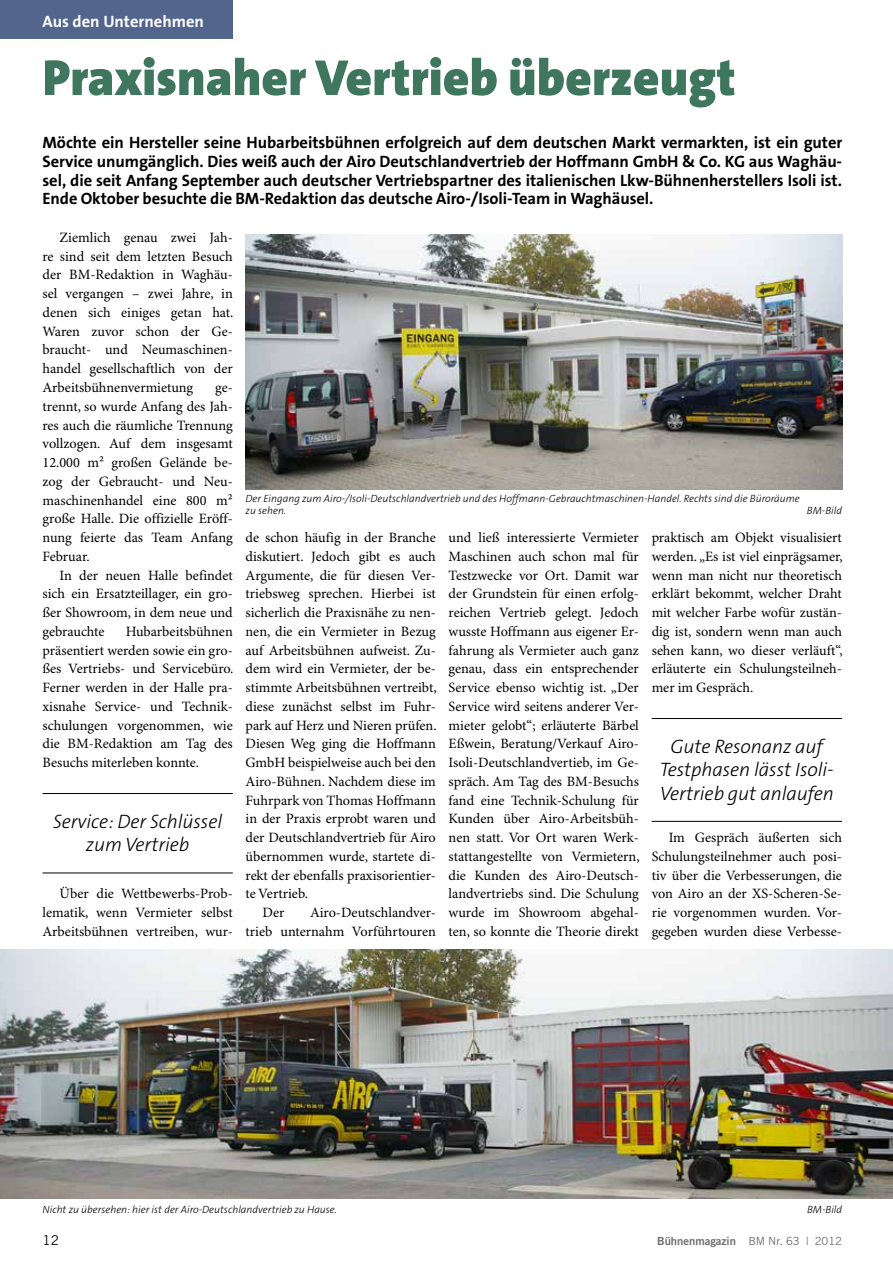
<style>
.page{position:relative;width:893px;height:1263px;background:#fff}
.page>*{position:absolute;margin:0;border:0;box-sizing:border-box;transform-origin:0 0}
.t1{font:900 51px "The Sans B9";color:#3f765e}
.t2{font:italic 300 19.5px/23.4px "The Sans B3";letter-spacing:-.005em;color:#000;text-align:center}
.t3{font:700 16.5px/18.8px "The Sans B7";letter-spacing:-.005em;color:#000;text-align:justify}
.t4{font:700 16.5px "The Sans B7";color:#fff}
.t5{font:14.25px/18.8px "Minion Pro";color:#000;text-align:justify}
.t6{font:13.5px "Trade Gothic";color:#000}
.t7{font:11.25px "Trade Gothic Bold Two";color:#6e6e6e}
.t8{font:italic 300 10.5px/12.3px "The Sans B3";color:#000}
.s1{font-family:"Trade Gothic"}
</style>
<div class="page">
<div style="left:0;top:0;width:233px;height:39px;background:#51658d"></div>
<hr style="left:43px;top:793px;width:190px;height:1px;background:#000">
<hr style="left:43px;top:872px;width:190px;height:1px;background:#000">
<hr style="left:652px;top:718px;width:190px;height:1px;background:#000">
<hr style="left:652px;top:821px;width:190px;height:1px;background:#000">
<img style="left:246px;top:234px;width:596px;height:255px">
<img style="left:0;top:949px;width:893px;height:250px">
<p class="t4" style="left:43px;top:13px;width:163px">Aus den Unternehmen</p>
<h1 class="t1" style="left:43px;top:50px;width:695px">Praxisnaher Vertrieb überzeugt</h1>
<p class="t3" style="left:43px;top:134px;width:801px">Möchte ein Hersteller seine Hubarbeitsbühnen erfolgreich auf dem deutschen Markt vermarkten, ist ein guter Service unumgänglich. Dies weiß auch der Airo Deutschlandvertrieb der Hoffmann GmbH &amp; Co. KG aus Waghäu&shy;sel, die seit Anfang September auch deutscher Vertriebspartner des italienischen Lkw-Bühnenherstellers Isoli ist.<br>Ende Oktober besuchte die BM-Redaktion das deutsche Airo-/Isoli-Team in Waghäusel.</p>
<p class="t5" style="left:43px;top:229px;width:193px;text-indent:17px">Ziemlich genau zwei Jah&shy;re sind seit dem letzten Besuch der BM-Redaktion in Waghäu&shy;sel vergangen – zwei Jahre, in denen sich einiges getan hat.<br>Waren zuvor schon der Ge&shy;braucht- und Neumaschinen&shy;handel gesellschaftlich von der Arbeitsbühnenvermietung</p>
<p class="t5" style="left:43px;top:379px;width:192px;text-indent:173px">ge&shy;trennt, so wurde Anfang des Jah&shy;res auch die räumliche Trennung vollzogen. Auf dem insgesamt 12.000 m² großen Gelände be&shy;zog der Gebraucht- und Neu&shy;maschinenhandel eine 800 m² große Halle. Die offizielle Eröff&shy;nung feierte das Team Anfang Februar.</p>
<p class="t5" style="left:43px;top:566px;width:192px;text-indent:17px">In der neuen Halle befindet sich ein Ersatzteillager, ein gro&shy;ßer Showroom, in dem neue und gebrauchte</p>
<p class="t8" style="left:246px;top:493px;width:556px">Der Eingang zum Airo-/Isoli-Deutschlandvertrieb und des Hoffmann-Gebrauchtmaschinen-Handel. Rechts sind die Büroräume zu sehen.</p>
<p class="t8" style="left:807px;top:505px;width:37px">BM-Bild</p>
<p class="t5" style="left:246px;top:529px;width:192px">de schon häufig in der Branche</p>
<p class="t5" style="left:246px;top:547px;width:192px">diskutiert. Jedoch gibt es auch</p>
<p class="t5" style="left:246px;top:566px;width:192px">Argumente, die für diesen Ver-</p>
<p class="t5" style="left:246px;top:585px;width:192px">triebsweg sprechen. Hierbei ist</p>
<p class="t5" style="left:246px;top:604px;width:192px">sicherlich die Praxisnähe zu nen-</p>
<p class="t5" style="left:246px;top:622px;width:192px">nen, die ein Vermieter in Bezug</p>
<p class="t5" style="left:246px;top:641px;width:192px">auf Arbeitsbühnen aufweist. Zu-</p>
<p class="t5" style="left:246px;top:660px;width:192px">dem wird ein Vermieter, der be-</p>
<p class="t5" style="left:246px;top:679px;width:193px">stimmte Arbeitsbühnen vertreibt,</p>
<p class="t5" style="left:246px;top:697px;width:192px">diese zunächst selbst im Fuhr-</p>
<p class="t5" style="left:246px;top:716px;width:193px">park auf Herz und Nieren prüfen.</p>
<p class="t5" style="left:246px;top:735px;width:192px">Diesen Weg ging die Hoffmann</p>
<p class="t5" style="left:246px;top:754px;width:192px">GmbH beispielweise auch bei den</p>
<p class="t5" style="left:246px;top:772px;width:192px">Airo-Bühnen. Nachdem diese im</p>
<p class="t5" style="left:246px;top:791px;width:192px">Fuhrpark von Thomas Hoffmann</p>
<p class="t5" style="left:246px;top:810px;width:192px">in der Praxis erprobt waren und</p>
<p class="t5" style="left:246px;top:829px;width:192px">der Deutschlandvertrieb für Airo</p>
<p class="t5" style="left:246px;top:847px;width:192px">übernommen wurde, startete di-</p>
<p class="t5" style="left:246px;top:866px;width:192px">rekt der ebenfalls praxisorientier-</p>
<p class="t5" style="left:246px;top:885px;width:64px">te Vertrieb.</p>
<p class="t5" style="left:263px;top:904px;width:23px">Der</p>
<p class="t5" style="left:449px;top:529px;width:193px">und ließ interessierte Vermieter Maschinen auch schon mal für Testzwecke vor Ort. Damit war der Grundstein für einen erfolg&shy;reichen Vertrieb gelegt. Jedoch wusste Hoffmann aus eigener Er&shy;fahrung als Vermieter auch ganz genau, dass ein entsprechender Service ebenso wichtig ist. „Der Service wird seitens anderer Ver&shy;mieter gelobt“; erläuterte Bärbel Eßwein, Beratung/Verkauf Airo-Isoli-Deutschlandvertieb, im Ge&shy;spräch. Am Tag des BM-Besuchs fand eine Technik-Schulung für Kunden über Airo-Arbeitsbüh&shy;nen statt. Vor Ort waren Werk&shy;stattangestellte von Vermietern, die Kunden des Airo-Deutsch&shy;landvertriebs sind. Die Schulung wurde im Showroom abgehal&shy;ten, so konnte die Theorie direkt</p>
<p class="t5" style="left:652px;top:529px;width:193px">praktisch am Objekt visualisiert werden. „Es ist viel einprägsamer, wenn man nicht nur theoretisch erklärt bekommt, welcher Draht mit welcher Farbe wofür zustän&shy;dig ist, sondern wenn man auch sehen kann, wo dieser verläuft“, erläuterte ein Schulungsteilneh&shy;mer im Gespräch.</p>
<p class="t5" style="left:43px;top:622px;width:193px;text-indent:83px">Hubarbeitsbühnen präsentiert werden sowie ein gro&shy;ßes Vertriebs- und Servicebüro.<br>Ferner werden in der Halle pra&shy;xisnahe Service- und Technik&shy;schulungen vorgenommen, wie die BM-Redaktion am Tag des Besuchs miterleben konnte.</p>
<h2 class="t2" style="left:660px;top:735px;width:175px">Gute Resonanz auf<br>Testphasen lässt Isoli-<br>Vertrieb gut anlaufen</h2>
<p class="t5" style="left:652px;top:829px;width:192px;text-indent:17px">Im Gespräch äußerten sich Schulungsteilnehmer auch posi&shy;tiv über die Verbesserungen, die von Airo an der XS-Scheren-Se&shy;rie vorgenommen wurden. Vor&shy;gegeben wurden diese Verbesse-</p>
<h2 class="t2" style="left:53px;top:810px;width:171px">Service: Der Schlüssel zum Vertrieb</h2>
<p class="t5" style="left:43px;top:885px;width:192px;text-indent:17px">Über die Wettbewerbs-Prob&shy;lematik, wenn Vermieter selbst Arbeitsbühnen vertreiben, wur-</p>
<p class="t5" style="left:246px;top:904px;width:192px;text-align:right">Airo-Deutschlandver-<br>trieb unternahm Vorführtouren</p>
<p class="t8" style="left:43px;top:1204px;width:296px">Nicht zu übersehen: hier ist der Airo-Deutschlandvertrieb zu Hause.</p>
<p class="t8" style="left:807px;top:1204px;width:37px">BM-Bild</p>
<p class="t6" style="left:43px;top:1232px;width:18px">12</p>
<p class="t7" style="left:657px;top:1234px;width:186px">Bühnenmagazin <span class="s1">BM Nr. 63 | 2012</span></p>
</div>
